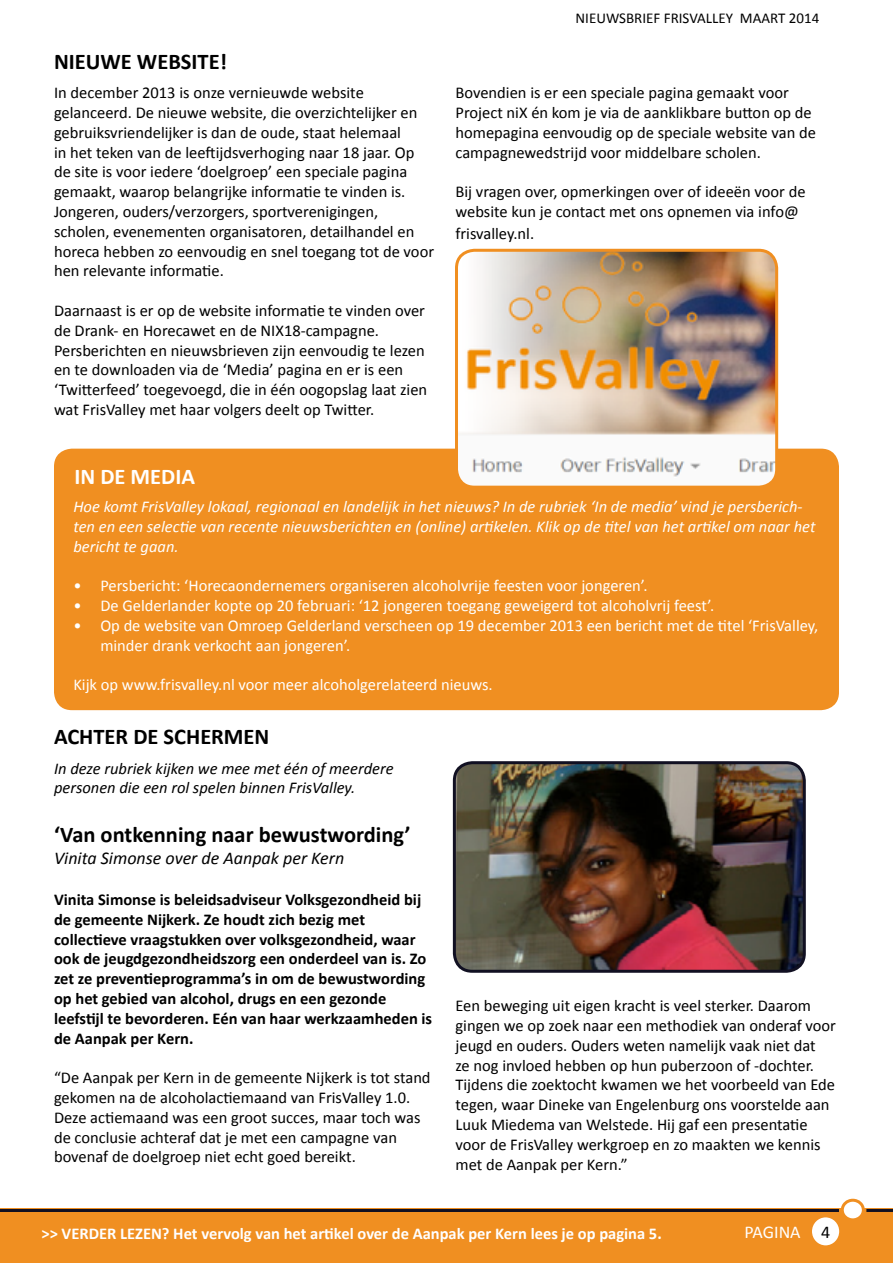
<style>
.page{position:relative;width:893px;height:1263px;background:#fff}
.page>*{position:absolute;margin:0;border:0;box-sizing:border-box;transform-origin:0 0}
.t1{font:700 22.5px "Calibri";color:#000}
.t2{font:700 22.5px "Calibri";color:#fff}
.t3{font:italic 18px "Calibri";color:#000}
.t4{font:18px "Calibri";color:#fff}
.t5{font:16.5px/19.8px "Calibri";color:#000}
.t6{font:16.5px/19.8px "Calibri";color:#fff}
.t7{font:700 16.5px/19.8px "Calibri";color:#000}
.t8{font:italic 16.5px/19.8px "Calibri";color:#fff}
.t9{font:italic 16.5px/19.8px "Calibri";color:#000}
.t10{font:700 16.5px "Calibri";color:#fff}
.t11{font:15px "Calibri";color:#000}
.s1{color:#000}
</style>
<div class="page">
<div style="left:0;top:1209px;width:893px;height:54px;background:#f08f21"></div>
<div style="left:810px;top:1216px;width:31px;height:31px;background:#fff;border-radius:50%"></div>
<div style="left:809px;top:1214px;width:33px;height:34px;border:3px solid #f08f21;border-radius:50%"></div>
<div style="left:842px;top:1200px;width:21px;height:20px;background:#fff;border-radius:50%"></div>
<div style="left:841px;top:1199px;width:24px;height:22px;border:3px solid #f08f21;border-radius:50%"></div>
<div style="left:54px;top:449px;width:785px;height:261px;background:#f08f21;border-radius:18px"></div>
<hr style="left:866px;top:1209px;width:27px;height:3px;background:#111022">
<hr style="left:0;top:1209px;width:839px;height:3px;background:#111022">
<img style="left:456px;top:250px;width:321px;height:235px">
<div style="left:455px;top:249px;width:323px;height:240px;border:3px solid #f08f21;border-radius:18px"></div>
<img style="left:454px;top:765px;width:348px;height:204px">
<div style="left:453px;top:761px;width:353px;height:212px;border:3px solid #111022;border-radius:18px"></div>
<h1 class="t1" style="left:54px;top:48px;width:175px">NIEUWE WEBSITE!</h1>
<p class="t5" style="left:54px;top:82px;width:382px">In december 2013 is onze vernieuwde website gelanceerd. De nieuwe website, die overzichtelijker en gebruiksvriendelijker is dan de oude, staat helemaal<br>in het teken van de leeftijdsverhoging naar 18 jaar. Op de site is voor iedere ‘doelgroep’ een speciale pagina gemaakt, waarop belangrijke informatie te vinden is.<br>Jongeren, ouders/verzorgers, sportverenigingen, scholen, evenementen organisatoren, detailhandel en horeca hebben zo eenvoudig en snel toegang tot de voor hen relevante informatie.</p>
<p class="t5" style="left:54px;top:300px;width:375px">Daarnaast is er op de website informatie te vinden over de Drank- en Horecawet en de NIX18-campagne.<br>Persberichten en nieuwsbrieven zijn eenvoudig te lezen en te downloaden via de ‘Media’ pagina en er is een ‘Twitterfeed’ toegevoegd, die in één oogopslag laat zien wat FrisValley met haar volgers deelt op Twitter.</p>
<p class="t11" style="left:576px;top:9px;width:245px">NIEUWSBRIEF FRISVALLEY MAART 2014</p>
<p class="t5" style="left:455px;top:82px;width:362px">Bovendien is er een speciale pagina gemaakt voor Project niX én kom je via de aanklikbare button op de homepagina eenvoudig op de speciale website van de campagnewedstrijd voor middelbare scholen.</p>
<p class="t5" style="left:455px;top:181px;width:352px">Bij vragen over, opmerkingen over of ideeën voor de website kun je contact met ons opnemen via info@</p>
<p class="t5" style="left:455px;top:222px;width:80px">frisvalley.nl.</p>
<h1 class="t2" style="left:74px;top:462px;width:122px">IN DE MEDIA</h1>
<p class="t8" style="left:73px;top:496px;width:744px">Hoe komt FrisValley lokaal, regionaal en landelijk in het nieuws? In de rubriek ‘In de media’ vind je persberich&shy;ten en een selectie van recente nieuwsberichten en (online) artikelen. Klik op de titel van het artikel om naar het bericht te gaan.</p>
<p class="t6" style="left:73px;top:575px;width:576px">• Persbericht: ‘Horecaondernemers organiseren alcoholvrije feesten voor jongeren’.</p>
<p class="t6" style="left:73px;top:595px;width:642px">• De Gelderlander kopte op 20 februari: ‘12 jongeren toegang geweigerd tot alcoholvrij feest’.</p>
<p class="t6" style="left:100px;top:615px;width:719px;text-indent:-27px">• Op de website van Omroep Gelderland verscheen op 19 december 2013 een bericht met de titel ‘FrisValley, minder drank verkocht aan jongeren’.</p>
<p class="t6" style="left:73px;top:674px;width:421px">Kijk op www.frisvalley.nl voor meer alcoholgerelateerd nieuws.</p>
<h1 class="t1" style="left:54px;top:722px;width:217px">ACHTER DE SCHERMEN</h1>
<p class="t9" style="left:54px;top:757px;width:341px">In deze rubriek kijken we mee met één of meerdere personen die een rol spelen binnen FrisValley.</p>
<h1 class="t1" style="left:54px;top:820px;width:358px">‘Van ontkenning naar bewustwording’</h1>
<p class="t3" style="left:54px;top:846px;width:292px">Vinita Simonse over de Aanpak per Kern</p>
<p class="t7" style="left:54px;top:889px;width:380px">Vinita Simonse is beleidsadviseur Volksgezondheid bij de gemeente Nijkerk. Ze houdt zich bezig met collectieve vraagstukken over volksgezondheid, waar ook de jeugdgezondheidszorg een onderdeel van is. Zo zet ze preventieprogramma’s in om de bewustwording op het gebied van alcohol, drugs en een gezonde leefstijl te bevorderen. Eén van haar werkzaamheden is de Aanpak per Kern.</p>
<p class="t5" style="left:54px;top:1067px;width:378px">“De Aanpak per Kern in de gemeente Nijkerk is tot stand gekomen na de alcoholactiemaand van FrisValley 1.0.<br>Deze actiemaand was een groot succes, maar toch was de conclusie achteraf dat je met een campagne van bovenaf de doelgroep niet echt goed bereikt.</p>
<p class="t5" style="left:455px;top:995px;width:382px">Een beweging uit eigen kracht is veel sterker. Daarom gingen we op zoek naar een methodiek van onderaf voor jeugd en ouders. Ouders weten namelijk vaak niet dat<br>ze nog invloed hebben op hun puberzoon of -dochter.<br>Tijdens die zoektocht kwamen we het voorbeeld van Ede tegen, waar Dineke van Engelenburg ons voorstelde aan Luuk Miedema van Welstede. Hij gaf een presentatie voor de FrisValley werkgroep en zo maakten we kennis met de Aanpak per Kern.”</p>
<p class="t10" style="left:41px;top:1223px;width:622px">&gt;&gt; VERDER LEZEN? Het vervolg van het artikel over de Aanpak per Kern lees je op pagina 5.</p>
<p class="t4" style="left:744px;top:1221px;width:87px">PAGINA <span class="s1">4</span></p>
</div>
